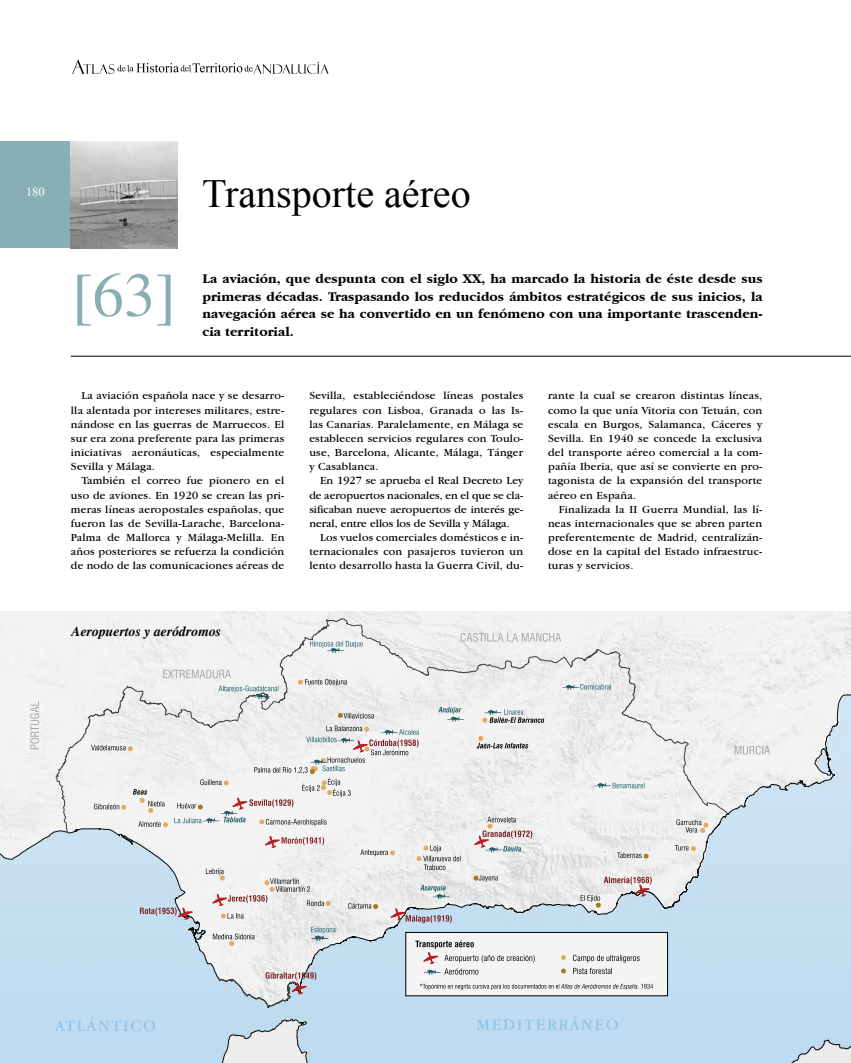
<style>
.page{position:relative;width:851px;height:1063px;background:#fff}
.page>*{position:absolute;margin:0;border:0;box-sizing:border-box;transform-origin:0 0}
.t1{font:62.5px "Times";color:#88afb6}
.t2{font:40px "Times New Roman";color:#000}
.t3{font:700 13.75px/17.5px "Garamond IT Cby BT";color:#000;text-align:justify}
.t4{font:italic 700 13.75px "Times";color:#000}
.t5{font:12.5px "Times New Roman";color:#fff}
.t6{font:11.25px/14.1px "Garamond IT Cby BT";letter-spacing:.02em;color:#000;text-align:justify}
</style>
<div class="page">
<div style="left:0;top:142px;width:177px;height:106px;background:#88afb6"></div>
<svg style="left:72px;top:60px;width:257px;height:14px"></svg>
<svg style="left:0;top:694px;width:850px;height:316px"></svg>
<svg style="left:779px;top:1040px;width:71px;height:23px;background:#c9d7e3"></svg>
<svg style="left:216px;top:1019px;width:106px;height:44px;background:#cedbe5"></svg>
<svg style="left:56px;top:618px;width:673px;height:393px"></svg>
<svg style="left:561px;top:955px;width:5px;height:5px"></svg>
<svg style="left:140px;top:907px;width:53px;height:13px"></svg>
<svg style="left:265px;top:836px;width:59px;height:12px"></svg>
<svg style="left:390px;top:908px;width:61px;height:15px"></svg>
<svg style="left:265px;top:972px;width:51px;height:23px"></svg>
<svg style="left:474px;top:817px;width:58px;height:35px"></svg>
<svg style="left:675px;top:845px;width:20px;height:6px"></svg>
<svg style="left:133px;top:789px;width:32px;height:24px"></svg>
<svg style="left:473px;top:875px;width:25px;height:7px"></svg>
<svg style="left:348px;top:903px;width:30px;height:6px"></svg>
<svg style="left:138px;top:821px;width:30px;height:6px"></svg>
<svg style="left:617px;top:852px;width:31px;height:7px"></svg>
<svg style="left:676px;top:819px;width:32px;height:14px"></svg>
<svg style="left:580px;top:877px;width:71px;height:31px"></svg>
<svg style="left:310px;top:927px;width:26px;height:14px"></svg>
<svg style="left:360px;top:849px;width:35px;height:7px"></svg>
<svg style="left:94px;top:804px;width:32px;height:6px"></svg>
<svg style="left:592px;top:782px;width:52px;height:6px"></svg>
<svg style="left:91px;top:745px;width:42px;height:6px"></svg>
<svg style="left:561px;top:684px;width:50px;height:6px"></svg>
<svg style="left:338px;top:713px;width:36px;height:6px"></svg>
<svg style="left:213px;top:934px;width:42px;height:12px"></svg>
<svg style="left:298px;top:679px;width:49px;height:7px"></svg>
<svg style="left:482px;top:709px;width:62px;height:14px"></svg>
<svg style="left:476px;top:736px;width:52px;height:13px"></svg>
<svg style="left:310px;top:641px;width:53px;height:12px"></svg>
<svg style="left:219px;top:686px;width:59px;height:13px"></svg>
<svg style="left:416px;top:845px;width:44px;height:25px"></svg>
<svg style="left:420px;top:885px;width:31px;height:14px"></svg>
<svg style="left:221px;top:913px;width:23px;height:6px"></svg>
<svg style="left:206px;top:868px;width:124px;height:38px"></svg>
<svg style="left:174px;top:726px;width:245px;height:100px"></svg>
<svg style="left:438px;top:707px;width:27px;height:15px"></svg>
<svg style="left:54px;top:1017px;width:101px;height:14px"></svg>
<svg style="left:476px;top:1016px;width:141px;height:14px;background:#b4d5ee"></svg>
<svg style="left:163px;top:670px;width:68px;height:8px"></svg>
<svg style="left:734px;top:746px;width:35px;height:9px"></svg>
<svg style="left:460px;top:633px;width:101px;height:9px"></svg>
<svg style="left:30px;top:701px;width:9px;height:48px"></svg>
<hr style="left:71px;top:356px;width:779px;height:1px;background:#000">
<img style="left:71px;top:142px;width:106px;height:106px">
<p class="t5" style="left:26px;top:183px;width:20px">180</p>
<h1 class="t1" style="left:72px;top:260px;width:106px">[63]</h1>
<h2 class="t2" style="left:202px;top:166px;width:270px">Transporte aéreo</h2>
<p class="t3" style="left:202px;top:270px;width:561px">La aviación, que despunta con el siglo XX, ha marcado la historia de éste desde sus primeras décadas. Traspasando los reducidos ámbitos estratégicos de sus inicios, la navegación aérea se ha convertido en un fenómeno con una importante trascenden&shy;cia territorial.</p>
<p class="t6" style="left:71px;top:388px;width:215px;text-indent:11px">La aviación española nace y se desarro&shy;lla alentada por intereses militares, estre&shy;nándose en las guerras de Marruecos. El sur era zona preferente para las primeras iniciativas aeronáuticas, especialmente Sevilla y Málaga.</p>
<p class="t6" style="left:71px;top:473px;width:215px;text-indent:11px">También el correo fue pionero en el uso de aviones. En 1920 se crean las pri&shy;meras líneas aeropostales españolas, que fueron las de Sevilla-Larache, Barcelona-Palma de Mallorca y Málaga-Melilla. En años posteriores se refuerza la condición de nodo de las comunicaciones aéreas de</p>
<p class="t4" style="left:71px;top:624px;width:151px">Aeropuertos y aeródromos</p>
<p class="t6" style="left:309px;top:388px;width:215px">Sevilla, estableciéndose líneas postales regulares con Lisboa, Granada o las Is&shy;las Canarias. Paralelamente, en Málaga se establecen servicios regulares con Toulo&shy;use, Barcelona, Alicante, Málaga, Tánger y Casablanca.</p>
<p class="t6" style="left:309px;top:474px;width:215px;text-indent:11px">En 1927 se aprueba el Real Decreto Ley de aeropuertos nacionales, en el que se cla&shy;sificaban nueve aeropuertos de interés ge&shy;neral, entre ellos los de Sevilla y Málaga.</p>
<p class="t6" style="left:309px;top:530px;width:215px;text-indent:11px">Los vuelos comerciales domésticos e in&shy;ternacionales con pasajeros tuvieron un lento desarrollo hasta la Guerra Civil, du-</p>
<p class="t6" style="left:548px;top:388px;width:216px">rante la cual se crearon distintas líneas, como la que unía Vitoria con Tetuán, con escala en Burgos, Salamanca, Cáceres y Sevilla. En 1940 se concede la exclusiva del transporte aéreo comercial a la com&shy;pañía Iberia, que así se convierte en pro&shy;tagonista de la expansión del transporte aéreo en España.</p>
<p class="t6" style="left:548px;top:502px;width:216px;text-indent:11px">Finalizada la II Guerra Mundial, las lí&shy;neas internacionales que se abren parten preferentemente de Madrid, centralizán&shy;dose en la capital del Estado infraestruc&shy;turas y servicios.</p>
</div>
